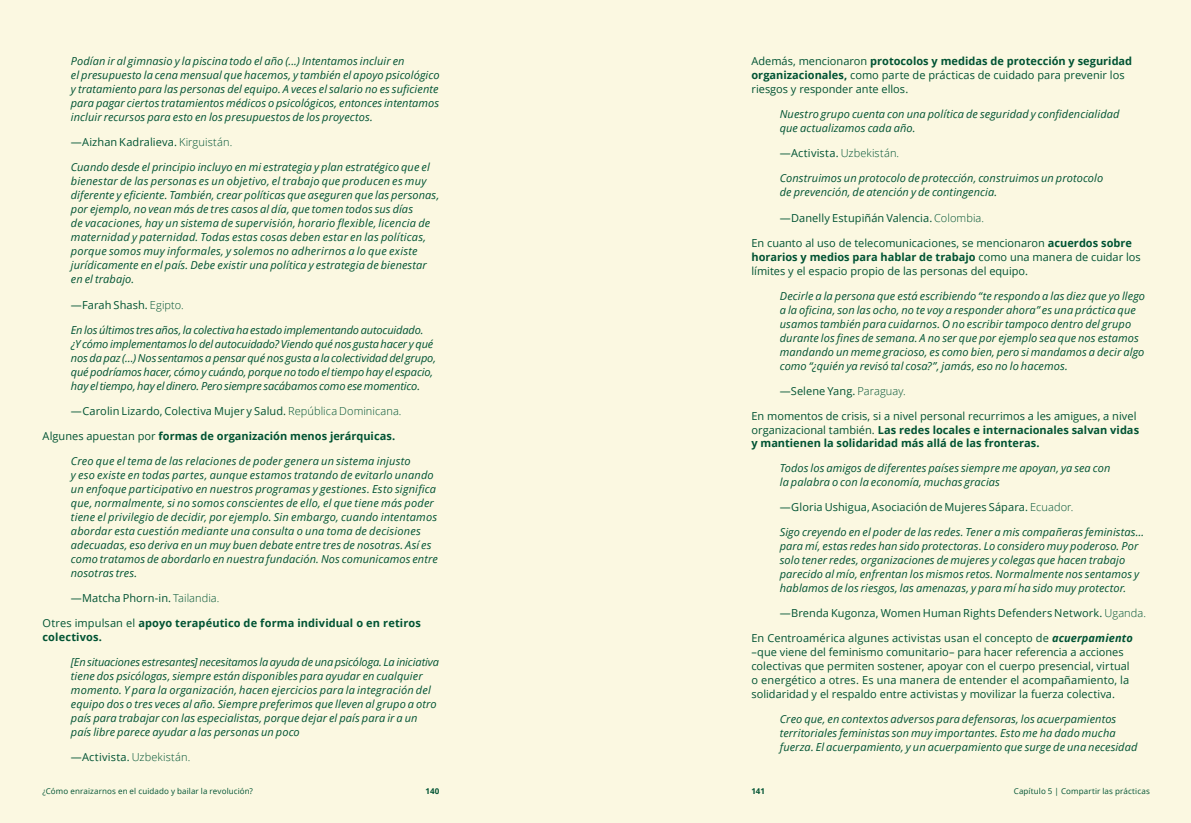
<style>
.page{position:relative;width:1191px;height:823px;background:#fff}
.page>*{position:absolute;margin:0;border:0;box-sizing:border-box;transform-origin:0 0}
.t1{font:italic 11px/14px "Open Sans";letter-spacing:.01em;color:#005333}
.t2{font:11px/14px "Open Sans";letter-spacing:.005em;color:#005333}
.t3{font:italic 11px/14px "Open Sans";letter-spacing:-.015em;color:#005333}
.t4{font:700 11px/14px "Open Sans";letter-spacing:.005em;color:#005333}
.t5{font:11px "Open Sans";letter-spacing:.025em;color:#005333}
.t6{font:8px "Open Sans";letter-spacing:.015em;color:#005333}
.t7{font:700 8px "Open Sans";letter-spacing:-.005em;color:#005333}
.s1{font-weight:300}
.s2{font-weight:400}
.s3{font-weight:700}
.s4{font-weight:700;font-style:italic}
</style>
<div class="page">
<div style="left:0;top:0;width:1191px;height:822px;background:#fbf8e1"></div>
<p class="t1" style="left:71px;top:54px;width:370px">Podían ir al gimnasio y la piscina todo el año (...) Intentamos incluir en<br>el presupuesto la cena mensual que hacemos, y también el apoyo psicológico y tratamiento para las personas del equipo. A veces el salario no es suficiente para pagar ciertos tratamientos médicos o psicológicos, entonces intentamos incluir recursos para esto en los presupuestos de los proyectos.</p>
<p class="t2" style="left:71px;top:135px;width:163px">—Aizhan Kadralieva. <span class="s1">Kirguistán.</span></p>
<p class="t1" style="left:71px;top:160px;width:370px">Cuando desde el principio incluyo en mi estrategia y plan estratégico que el bienestar de las personas es un objetivo, el trabajo que producen es muy diferente y eficiente. También, crear políticas que aseguren que las personas, por ejemplo, no vean más de tres casos al día, que tomen todos sus días<br>de vacaciones, hay un sistema de supervisión, horario flexible, licencia de maternidad y paternidad. Todas estas cosas deben estar en las políticas, porque somos muy informales, y solemos no adherirnos a lo que existe jurídicamente en el país. Debe existir una política y estrategia de bienestar en el trabajo.</p>
<p class="t2" style="left:71px;top:297px;width:114px">—Farah Shash. <span class="s1">Egipto.</span></p>
<p class="t3" style="left:71px;top:322px;width:367px">En los últimos tres años, la colectiva ha estado implementando autocuidado. ¿Y cómo implementamos lo del autocuidado? Viendo qué nos gusta hacer y qué nos da paz (…) Nos sentamos a pensar qué nos gusta a la colectividad del grupo, qué podríamos hacer, cómo y cuándo, porque no todo el tiempo hay el espacio, hay el tiempo, hay el dinero. Pero siempre sacábamos como ese momentico.</p>
<p class="t2" style="left:71px;top:403px;width:332px">—Carolin Lizardo, Colectiva Mujer y Salud. <span class="s1">República Dominicana.</span></p>
<p class="t4" style="left:43px;top:428px;width:354px"><span class="s2">Algunes apuestan por</span> formas de organización menos jerárquicas.</p>
<p class="t1" style="left:71px;top:453px;width:368px">Creo que el tema de las relaciones de poder genera un sistema injusto<br>y eso existe en todas partes, aunque estamos tratando de evitarlo unando un enfoque participativo en nuestros programas y gestiones. Esto significa que, normalmente, si no somos conscientes de ello, el que tiene más poder tiene el privilegio de decidir, por ejemplo. Sin embargo, cuando intentamos abordar esta cuestión mediante una consulta o una toma de decisiones adecuadas, eso deriva en un muy buen debate entre tres de nosotras. Así es como tratamos de abordarlo en nuestra fundación. Nos comunicamos entre nosotras tres.</p>
<p class="t2" style="left:71px;top:590px;width:150px">—Matcha Phorn-in. <span class="s1">Tailandia.</span></p>
<p class="t4" style="left:43px;top:615px;width:380px"><span class="s2">Otres impulsan el</span> apoyo terapéutico de forma individual o en retiros colectivos.</p>
<p class="t1" style="left:71px;top:654px;width:370px">[En situaciones estresantes] necesitamos la ayuda de una psicóloga. La iniciativa tiene dos psicólogas, siempre están disponibles para ayudar en cualquier momento. Y para la organización, hacen ejercicios para la integración del equipo dos o tres veces al año. Siempre preferimos que lleven al grupo a otro país para trabajar con las especialistas, porque dejar el país para ir a un país libre parece ayudar a las personas un poco</p>
<p class="t5" style="left:71px;top:749px;width:121px">—Activista. <span class="s1">Uzbekistán.</span></p>
<p class="t2" style="left:751px;top:54px;width:382px">Además, mencionaron <span class="s3">protocolos y medidas de protección y seguridad organizacionales,</span> como parte de prácticas de cuidado para prevenir los riesgos y responder ante ellos.</p>
<p class="t1" style="left:780px;top:107px;width:341px">Nuestro grupo cuenta con una política de seguridad y confidencialidad que actualizamos cada año.</p>
<p class="t5" style="left:780px;top:146px;width:121px">—Activista. <span class="s1">Uzbekistán.</span></p>
<p class="t1" style="left:780px;top:171px;width:325px">Construimos un protocolo de protección, construimos un protocolo de prevención, de atención y de contingencia.</p>
<p class="t2" style="left:780px;top:210px;width:206px">—Danelly Estupiñán Valencia. <span class="s1">Colombia.</span></p>
<p class="t2" style="left:751px;top:235px;width:391px">En cuanto al uso de telecomunicaciones, se mencionaron <span class="s3">acuerdos sobre horarios y medios para hablar de trabajo</span> como una manera de cuidar los límites y el espacio propio de las personas del equipo.</p>
<p class="t1" style="left:780px;top:288px;width:367px">Decirle a la persona que está escribiendo “te respondo a las diez que yo llego a la oficina, son las ocho, no te voy a responder ahora” es una práctica que usamos también para cuidarnos. O no escribir tampoco dentro del grupo durante los fines de semana. A no ser que por ejemplo sea que nos estamos mandando un meme gracioso, es como bien, pero si mandamos a decir algo como “¿quién ya revisó tal cosa?”, jamás, eso no lo hacemos.</p>
<p class="t2" style="left:780px;top:383px;width:127px">—Selene Yang. <span class="s1">Paraguay.</span></p>
<p class="t2" style="left:751px;top:408px;width:389px">En momentos de crisis, si a nivel personal recurrimos a les amigues, a nivel organizacional también. <span class="s3">Las redes locales e internacionales salvan vidas</span></p>
<p class="t4" style="left:751px;top:435px;width:289px">y mantienen la solidaridad más allá de las fronteras.</p>
<p class="t1" style="left:780px;top:460px;width:332px">Todos los amigos de diferentes países siempre me apoyan, ya sea con la palabra o con la economía, muchas gracias</p>
<p class="t2" style="left:780px;top:499px;width:295px">—Gloria Ushigua, Asociación de Mujeres Sápara. <span class="s1">Ecuador.</span></p>
<p class="t1" style="left:780px;top:524px;width:366px">Sigo creyendo en el poder de las redes. Tener a mis compañeras feministas… para mí, estas redes han sido protectoras. Lo considero muy poderoso. Por solo tener redes, organizaciones de mujeres y colegas que hacen trabajo parecido al mío, enfrentan los mismos retos. Normalmente nos sentamos y hablamos de los riesgos, las amenazas, y para mí ha sido muy protector.</p>
<p class="t2" style="left:780px;top:605px;width:368px">—Brenda Kugonza, Women Human Rights Defenders Network. <span class="s1">Uganda.</span></p>
<p class="t2" style="left:751px;top:630px;width:383px">En Centroamérica algunes activistas usan el concepto de <span class="s4">acuerpamiento </span>–que viene del feminismo comunitario– para hacer referencia a acciones colectivas que permiten sostener, apoyar con el cuerpo presencial, virtual o energético a otres. Es una manera de entender el acompañamiento, la solidaridad y el respaldo entre activistas y movilizar la fuerza colectiva.</p>
<p class="t1" style="left:780px;top:711px;width:359px">Creo que, en contextos adversos para defensoras, los acuerpamientos territoriales feministas son muy importantes. Esto me ha dado mucha fuerza. El acuerpamiento, y un acuerpamiento que surge de una necesidad</p>
<p class="t6" style="left:43px;top:785px;width:212px">¿Cómo enraizarnos en el cuidado y bailar la revolución?</p>
<p class="t7" style="left:425px;top:784px;width:16px">140</p>
<p class="t7" style="left:751px;top:784px;width:15px">141</p>
<p class="t6" style="left:1013px;top:785px;width:138px">Capítulo 5 | Compartir las prácticas</p>
</div>
